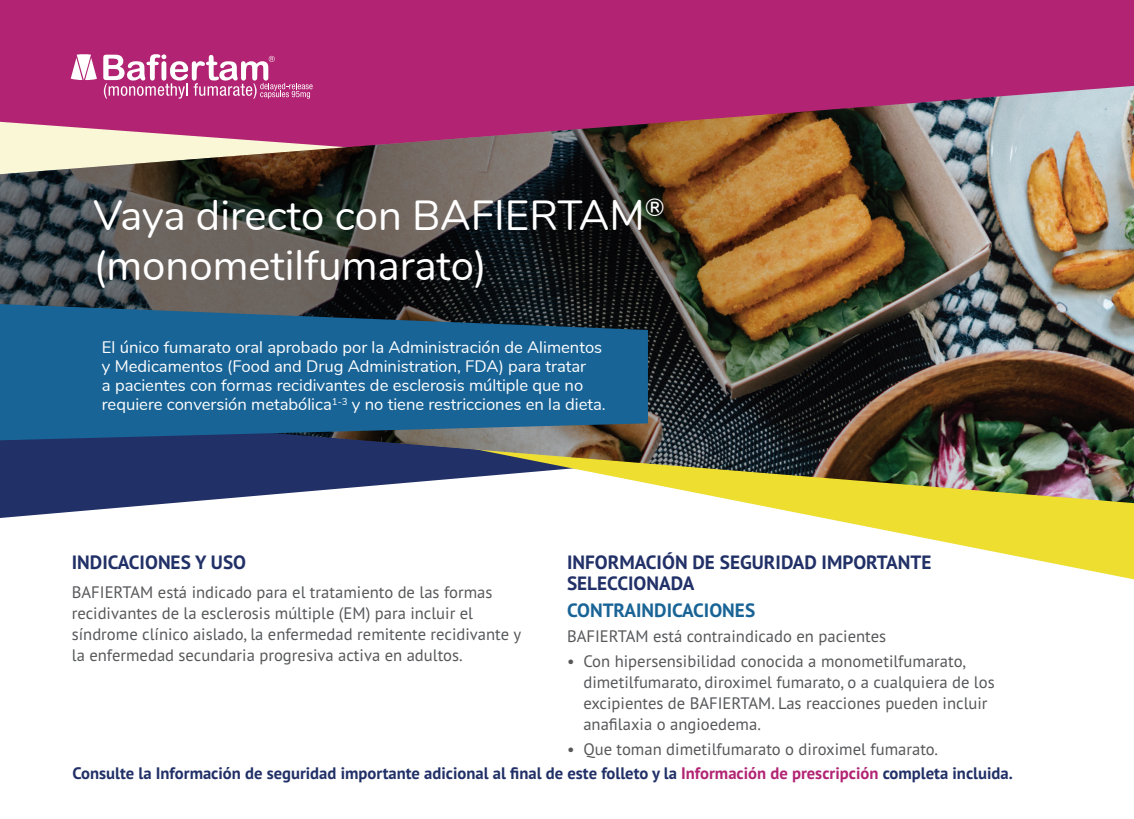
<style>
.page{position:relative;width:1134px;height:819px;background:#fff}
.page>*{position:absolute;margin:0;border:0;box-sizing:border-box;transform-origin:0 0}
.t1{font:42px/50.4px "Nunito";color:#fff}
.t2{font:700 19.25px/21px "PT Sans Pro";color:#213067}
.t3{font:700 19.25px "PT Sans Pro";color:#196496}
.t4{font:16.62px/21px "PT Sans Pro";color:#57585a}
.t5{font:16.62px/19.2px "Nunito";color:#fff}
.t6{font:700 16.62px "PT Sans Pro";color:#213067}
.s1{color:#b22473}
</style>
<div class="page">
<svg style="left:0;top:505px;width:150px;height:13px"></svg>
<svg style="left:758px;top:505px;width:376px;height:74px"></svg>
<div style="left:0;top:0;width:1134px;height:84px;background:#b22473"></div>
<img style="left:0;top:84px;width:1134px;height:421px">
<svg style="left:71px;top:54px;width:26px;height:26px"></svg>
<svg style="left:103px;top:54px;width:210px;height:45px"></svg>
<svg style="left:0;top:304px;width:648px;height:136px;background:#1e5d88"></svg>
<h1 class="t1" style="left:93px;top:187px;width:573px">Vaya directo con BAFIERTAM<sup>® </sup>(monometilfumarato)</h1>
<p class="t5" style="left:102px;top:336px;width:505px">El único fumarato oral aprobado por la Administración de Alimentos y Medicamentos (Food and Drug Administration, FDA) para tratar<br>a pacientes con formas recidivantes de esclerosis múltiple que no requiere conversión metabólica<sup>1-3</sup> y no tiene restricciones en la dieta.</p>
<p class="t2" style="left:72px;top:551px;width:176px">INDICACIONES Y USO</p>
<p class="t4" style="left:72px;top:581px;width:451px">BAFIERTAM está indicado para el tratamiento de las formas recidivantes de la esclerosis múltiple (EM) para incluir el síndrome clínico aislado, la enfermedad remitente recidivante y la enfermedad secundaria progresiva activa en adultos.</p>
<p class="t2" style="left:567px;top:551px;width:366px">INFORMACIÓN DE SEGURIDAD IMPORTANTE<br>SELECCIONADA</p>
<p class="t3" style="left:567px;top:597px;width:190px">CONTRAINDICACIONES</p>
<p class="t4" style="left:567px;top:625px;width:321px">BAFIERTAM está contraindicado en pacientes</p>
<p class="t4" style="left:583px;top:650px;width:413px;text-indent:-16px">• Con hipersensibilidad conocida a monometilfumarato, dimetilfumarato, diroximel fumarato, o a cualquiera de los excipientes de BAFIERTAM. Las reacciones pueden incluir anafilaxia o angioedema.</p>
<p class="t4" style="left:567px;top:738px;width:373px">• Que toman dimetilfumarato o diroximel fumarato.</p>
<p class="t6" style="left:73px;top:762px;width:942px">Consulte la Información de seguridad importante adicional al final de este folleto y la <span class="s1">Información de prescripción</span> completa incluida.</p>
</div>
